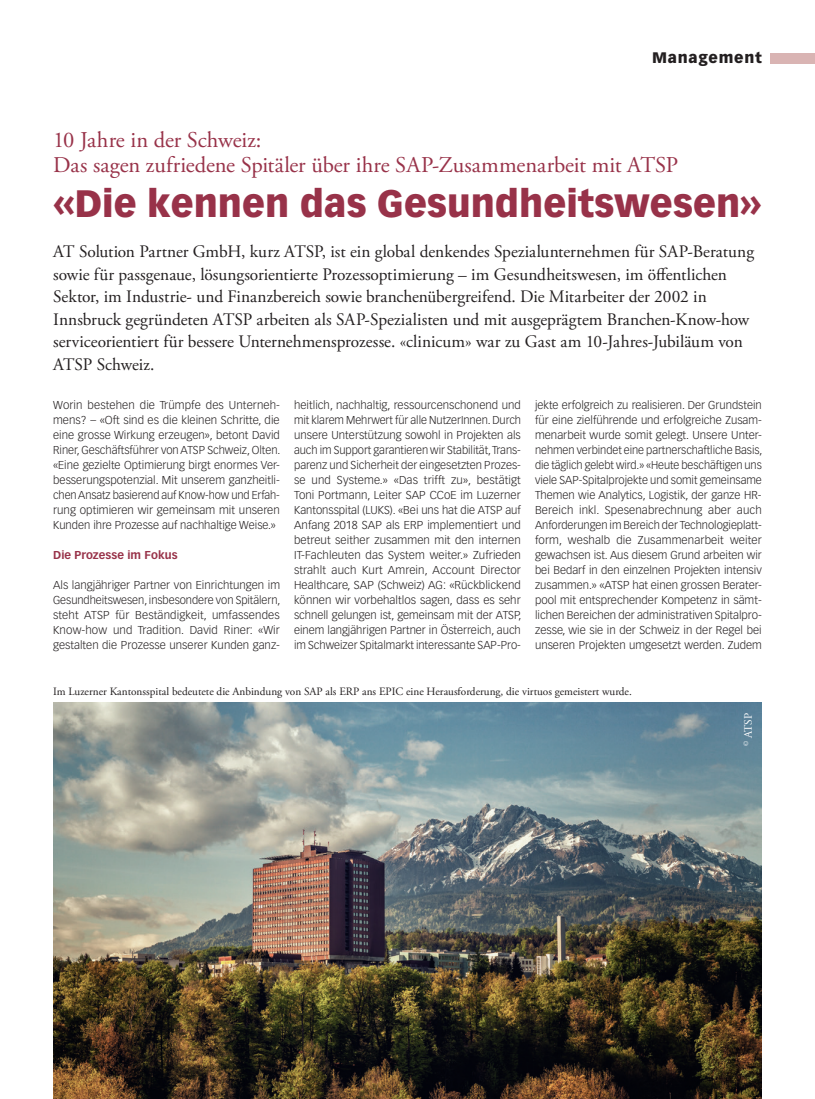
<style>
.page{position:relative;width:815px;height:1099px;background:#fff}
.page>*{position:absolute;margin:0;border:0;box-sizing:border-box;transform-origin:0 0}
.Titel_MM{font:900 37.5px "Vectora LT Std";color:#983249}
.Obertitel_MM{font:22.5px/25px "Adobe Garamond Pro";letter-spacing:-.005em;color:#983249}
.Lead{font:17.5px/22.5px "Adobe Garamond Pro";color:#231f20}
.t1{font:900 15px "Vectora LT Std";letter-spacing:.05em;color:#231f20}
.Lauftext{font:300 11.25px/15px "Vectora LT Std";color:#231f20;text-align:justify}
.Legende{font:11.25px "Adobe Garamond Pro";color:#231f20}
.ZT_MM{font:700 11.25px "Vectora LT Std";letter-spacing:.005em;color:#983249}
.Legende-2{font:11.25px "Adobe Garamond Pro";color:#fff}
</style>
<div class="page">
<div style="left:770px;top:53px;width:45px;height:10px;background:#d9b4b3"></div>
<img style="left:53px;top:702px;width:709px;height:396px">
<h3 class="t1" style="left:652px;top:49px;width:111px">Management</h3>
<p class="Obertitel_MM" style="left:53px;top:128px;width:627px">10 Jahre in der Schweiz:<br>Das sagen zufriedene Spitäler über ihre SAP-Zusammenarbeit mit ATSP</p>
<p class="Titel_MM" style="left:53px;top:180px;width:710px">«Die kennen das Gesundheitswesen»</p>
<p class="Lead" style="left:53px;top:241px;width:702px">AT Solution Partner GmbH, kurz ATSP, ist ein global denkendes Spezialunternehmen für SAP-Beratung sowie für passgenaue, lösungsorientierte Prozessoptimierung – im Gesundheitswesen, im öffentlichen Sektor, im Industrie- und Finanzbereich sowie branchenübergreifend. Die Mitarbeiter der 2002 in Innsbruck gegründeten ATSP arbeiten als SAP-Spezialisten und mit ausgeprägtem Branchen-Know-how serviceorientiert für bessere Unternehmensprozesse. «clinicum» war zu Gast am 10-Jahres-Jubiläum von ATSP Schweiz.</p>
<p class="Lauftext" style="left:53px;top:398px;width:229px">Worin bestehen die Trümpfe des Unterneh&shy;mens? – «Oft sind es die kleinen Schritte, die eine grosse Wirkung erzeugen», betont David Riner, Geschäftsführer von ATSP Schweiz, Olten. «Eine gezielte Optimierung birgt enormes Ver&shy;besserungspotenzial. Mit unserem ganzheitli&shy;chen Ansatz basierend auf Know-how und Erfah&shy;rung optimieren wir gemeinsam mit unseren Kunden ihre Prozesse auf nachhaltige Weise.»</p>
<p class="ZT_MM" style="left:53px;top:548px;width:126px">Die Prozesse im Fokus</p>
<p class="Lauftext" style="left:53px;top:578px;width:229px">Als langjähriger Partner von Einrichtungen im Gesundheitswesen, insbesondere von Spitälern, steht ATSP für Beständigkeit, umfassendes Know-how und Tradition. David Riner: «Wir gestalten die Prozesse unserer Kunden ganz-</p>
<p class="Lauftext" style="left:294px;top:398px;width:229px">heitlich, nachhaltig, ressourcenschonend und mit klarem Mehrwert für alle NutzerInnen. Durch unsere Unterstützung sowohl in Projekten als auch im Support garantieren wir Stabilität, Trans&shy;parenz und Sicherheit der eingesetzten Prozes&shy;se und Systeme.» «Das trifft zu», bestätigt Toni Portmann, Leiter SAP CCoE im Luzerner Kantonsspital (LUKS). «Bei uns hat die ATSP auf Anfang 2018 SAP als ERP implementiert und betreut seither zusammen mit den internen IT-Fachleuten das System weiter.» Zufrieden strahlt auch Kurt Amrein, Account Director Healthcare, SAP (Schweiz) AG: «Rückblickend können wir vorbehaltlos sagen, dass es sehr schnell gelungen ist, gemeinsam mit der ATSP, einem langjährigen Partner in Österreich, auch im Schweizer Spitalmarkt interessante SAP-Pro-</p>
<p class="Lauftext" style="left:535px;top:398px;width:229px">jekte erfolgreich zu realisieren. Der Grundstein für eine zielführende und erfolgreiche Zusam&shy;menarbeit wurde somit gelegt. Unsere Unter&shy;nehmen verbindet eine partnerschaftliche Basis, die täglich gelebt wird.» «Heute beschäftigen uns viele SAP-Spitalprojekte und somit gemeinsame Themen wie Analytics, Logistik, der ganze HR-Bereich inkl. Spesenabrechnung aber auch Anforderungen im Bereich der Technologieplatt&shy;form, weshalb die Zusammenarbeit weiter gewachsen ist. Aus diesem Grund arbeiten wir bei Bedarf in den einzelnen Projekten intensiv zusammen.» «ATSP hat einen grossen Berater&shy;pool mit entsprechender Kompetenz in sämt&shy;lichen Bereichen der administrativen Spitalpro&shy;zesse, wie sie in der Schweiz in der Regel bei unseren Projekten umgesetzt werden. Zudem</p>
<p class="Legende" style="left:53px;top:684px;width:580px">Im Luzerner Kantonsspital bedeutete die Anbindung von SAP als ERP ans EPIC eine Herausforderung, die virtuos gemeistert wurde.</p>
<p class="Legende-2" style="left:742px;top:746px;width:35px;rotate:-90deg"><sup>©</sup> ATSP</p>
</div>
